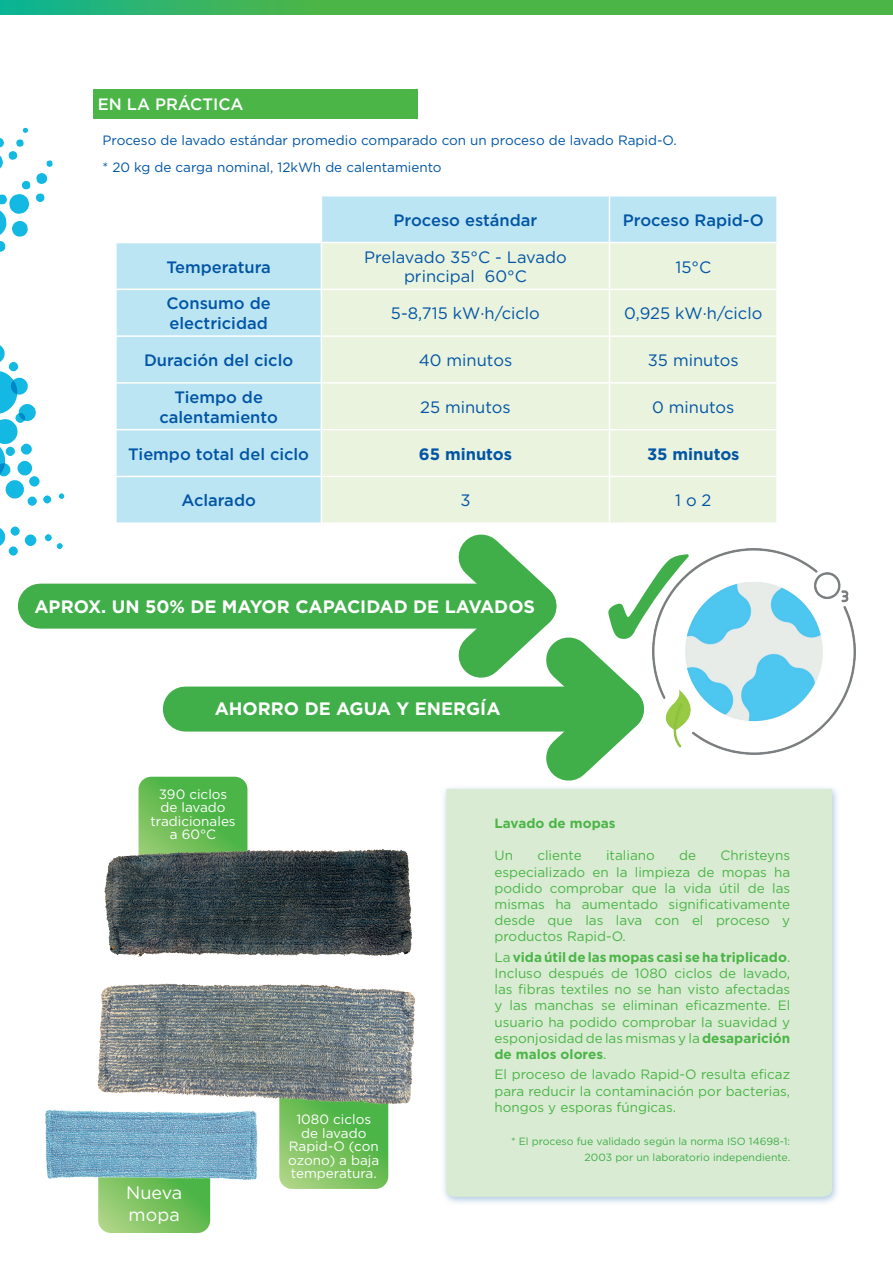
<style>
.page{position:relative;width:893px;height:1263px;background:#fff}
.page>*{position:absolute;margin:0;border:0;box-sizing:border-box;transform-origin:0 0}
.t1{font:700 18px "Gotham";color:#fff}
.t2{font:18px/21.6px "Gotham";color:#fff}
.t3{font:500 16.5px/19.8px "Gotham";color:#0155a5}
.t4{font:16.5px/19.8px "Gotham";color:#0155a5;text-align:center}
.t5{font:700 16.5px "Gotham";color:#0155a5}
.t6{font:500 16.5px "Gotham";color:#fff}
.t7{font:13.5px/16.2px "Gotham";color:#4bb547;text-align:justify}
.t8{font:13.5px/26.8px "Gotham";color:#0155a5}
.t9{font:13.5px/13.5px "Gotham";color:#fff;text-align:center}
.t10{font:700 13.5px "Gotham";color:#4bb547}
.t11{font:10.5px/16.2px "Gotham";color:#40ae49;text-align:right}
.s1{font-weight:700}
</style>
<div class="page">
<img style="left:689px;top:548px;width:166px;height:206px">
<div style="left:94px;top:89px;width:324px;height:30px;background:#4bb547"></div>
<div style="left:441px;top:784px;width:400px;height:423px;background:#0155a5;opacity:.31"></div>
<div style="left:446px;top:789px;width:386px;height:408px;background:#d9ebd3"></div>
<svg style="left:117px;top:197px;width:659px;height:325px;background:#c3e7f4"></svg>
<div style="left:322px;top:243px;width:454px;height:279px;background:#eaf3de"></div>
<hr style="left:115px;top:242px;width:206px;height:1px;background:#fff">
<hr style="left:609px;top:242px;width:169px;height:1px;background:#fff">
<hr style="left:321px;top:197px;width:1px;height:45px;background:#fff">
<hr style="left:609px;top:197px;width:1px;height:45px;background:#fff">
<hr style="left:321px;top:242px;width:288px;height:1px;background:#fff">
<hr style="left:321px;top:243px;width:1px;height:46px;background:#fff">
<hr style="left:321px;top:290px;width:1px;height:45px;background:#fff">
<hr style="left:321px;top:337px;width:1px;height:45px;background:#fff">
<hr style="left:321px;top:384px;width:1px;height:45px;background:#fff">
<hr style="left:321px;top:430px;width:1px;height:46px;background:#fff">
<hr style="left:321px;top:477px;width:1px;height:45px;background:#fff">
<hr style="left:115px;top:289px;width:206px;height:1px;background:#fff">
<hr style="left:321px;top:289px;width:288px;height:1px;background:#fff">
<hr style="left:609px;top:289px;width:169px;height:1px;background:#fff">
<hr style="left:115px;top:335px;width:206px;height:2px;background:#fff">
<hr style="left:321px;top:335px;width:288px;height:2px;background:#fff">
<hr style="left:609px;top:335px;width:169px;height:2px;background:#fff">
<hr style="left:115px;top:382px;width:206px;height:2px;background:#fff">
<hr style="left:321px;top:382px;width:288px;height:2px;background:#fff">
<hr style="left:609px;top:382px;width:169px;height:2px;background:#fff">
<hr style="left:115px;top:429px;width:206px;height:1px;background:#fff">
<hr style="left:321px;top:429px;width:288px;height:1px;background:#fff">
<hr style="left:609px;top:429px;width:169px;height:1px;background:#fff">
<hr style="left:115px;top:476px;width:206px;height:1px;background:#fff">
<hr style="left:321px;top:476px;width:288px;height:1px;background:#fff">
<hr style="left:609px;top:476px;width:169px;height:1px;background:#fff">
<hr style="left:609px;top:243px;width:1px;height:46px;background:#fff">
<hr style="left:609px;top:290px;width:1px;height:45px;background:#fff">
<hr style="left:609px;top:337px;width:1px;height:45px;background:#fff">
<hr style="left:609px;top:384px;width:1px;height:45px;background:#fff">
<hr style="left:609px;top:430px;width:1px;height:46px;background:#fff">
<hr style="left:609px;top:477px;width:1px;height:45px;background:#fff">
<div style="left:40px;top:584px;width:494px;height:45px;background:#40ae49"></div>
<div style="left:185px;top:686px;width:436px;height:45px;background:#40ae49"></div>
<svg style="left:417px;top:493px;width:272px;height:329px"></svg>
<svg style="left:0;top:128px;width:53px;height:124px"></svg>
<svg style="left:58px;top:493px;width:7px;height:6px"></svg>
<svg style="left:44px;top:534px;width:19px;height:15px"></svg>
<svg style="left:0;top:526px;width:37px;height:30px"></svg>
<svg style="left:0;top:345px;width:52px;height:161px"></svg>
<svg style="left:0;top:0;width:893px;height:14px;background:#41b454"></svg>
<svg style="left:279px;top:1113px;width:109px;height:76px;background:#75c15e"></svg>
<svg style="left:139px;top:777px;width:108px;height:50px;background:#58b84d"></svg>
<img style="left:97px;top:827px;width:362px;height:286px">
<svg style="left:98px;top:1190px;width:112px;height:43px;background:#7fc464"></svg>
<img style="left:45px;top:1101px;width:230px;height:89px">
<p class="t6" style="left:98px;top:93px;width:147px">EN LA PRÁCTICA</p>
<p class="t8" style="left:103px;top:126px;width:576px">Proceso de lavado estándar promedio comparado con un proceso de lavado Rapid-O. * 20 kg de carga nominal, 12kWh de calentamiento</p>
<p class="t3" style="left:393px;top:210px;width:145px">Proceso estándar</p>
<p class="t3" style="left:623px;top:210px;width:142px">Proceso Rapid-O</p>
<p class="t3" style="left:166px;top:257px;width:106px">Temperatura</p>
<p class="t4" style="left:364px;top:247px;width:204px">Prelavado 35°C - Lavado principal 60°C</p>
<p class="t4" style="left:675px;top:256px;width:37px">15°C</p>
<p class="t3" style="left:167px;top:293px;width:106px">Consumo de electricidad</p>
<p class="t4" style="left:391px;top:303px;width:150px">5-8,715 kW∙h/ciclo</p>
<p class="t4" style="left:624px;top:303px;width:140px">0,925 kW∙h/ciclo</p>
<p class="t3" style="left:144px;top:350px;width:151px">Duración del ciclo</p>
<p class="t4" style="left:419px;top:350px;width:95px">40 minutos</p>
<p class="t4" style="left:648px;top:350px;width:92px">35 minutos</p>
<p class="t3" style="left:159px;top:387px;width:120px;text-align:center">Tiempo de calentamiento</p>
<p class="t4" style="left:420px;top:397px;width:92px">25 minutos</p>
<p class="t4" style="left:652px;top:397px;width:84px">0 minutos</p>
<p class="t3" style="left:128px;top:444px;width:182px">Tiempo total del ciclo</p>
<p class="t5" style="left:419px;top:443px;width:95px">65 minutos</p>
<p class="t5" style="left:647px;top:443px;width:94px">35 minutos</p>
<p class="t3" style="left:181px;top:490px;width:76px">Aclarado</p>
<p class="t4" style="left:460px;top:490px;width:12px">3</p>
<p class="t4" style="left:675px;top:490px;width:38px">1 o 2</p>
<h1 class="t1" style="left:34px;top:594px;width:502px">APROX. UN 50% DE MAYOR CAPACIDAD DE LAVADOS</h1>
<h1 class="t1" style="left:215px;top:697px;width:287px">AHORRO DE AGUA Y ENERGÍA</h1>
<p class="t9" style="left:150px;top:787px;width:87px">390 ciclos de lavado tradicionales a 60°C</p>
<h1 class="t2" style="left:126px;top:1182px;width:58px">Nueva mopa</h1>
<p class="t9" style="left:288px;top:1112px;width:93px">1080 ciclos de lavado<br>Rapid-O (con ozono) a baja temperatura.</p>
<p class="t10" style="left:494px;top:814px;width:123px">Lavado de mopas</p>
<p class="t7" style="left:494px;top:847px;width:20px">Un</p>
<p class="t7" style="left:537px;top:847px;width:46px">cliente</p>
<p class="t7" style="left:606px;top:847px;width:50px">italiano</p>
<p class="t7" style="left:679px;top:847px;width:18px">de</p>
<p class="t7" style="left:494px;top:847px;width:297px;text-indent:226px">Christeyns especializado en la limpieza de mopas ha podido comprobar que la vida útil de las mismas ha aumentado significativamente desde que las lava con el proceso y productos Rapid-O.</p>
<p class="t7" style="left:494px;top:948px;width:297px">La <span class="s1">vida útil de las mopas casi se ha triplicado</span>.<br>Incluso después de 1080 ciclos de lavado, las fibras textiles no se han visto afectadas y las manchas se eliminan eficazmente. El usuario ha podido comprobar la suavidad y esponjosidad de las mismas y la <span class="s1">desaparición de malos olores</span>.</p>
<p class="t7" style="left:494px;top:1066px;width:297px">El proceso de lavado Rapid-O resulta eficaz para reducir la contaminación por bacterias, hongos y esporas fúngicas.</p>
<p class="t11" style="left:511px;top:1133px;width:281px">* El proceso fue validado según la norma ISO 14698-1:<br>2003 por un laboratorio independiente.</p>
</div>
